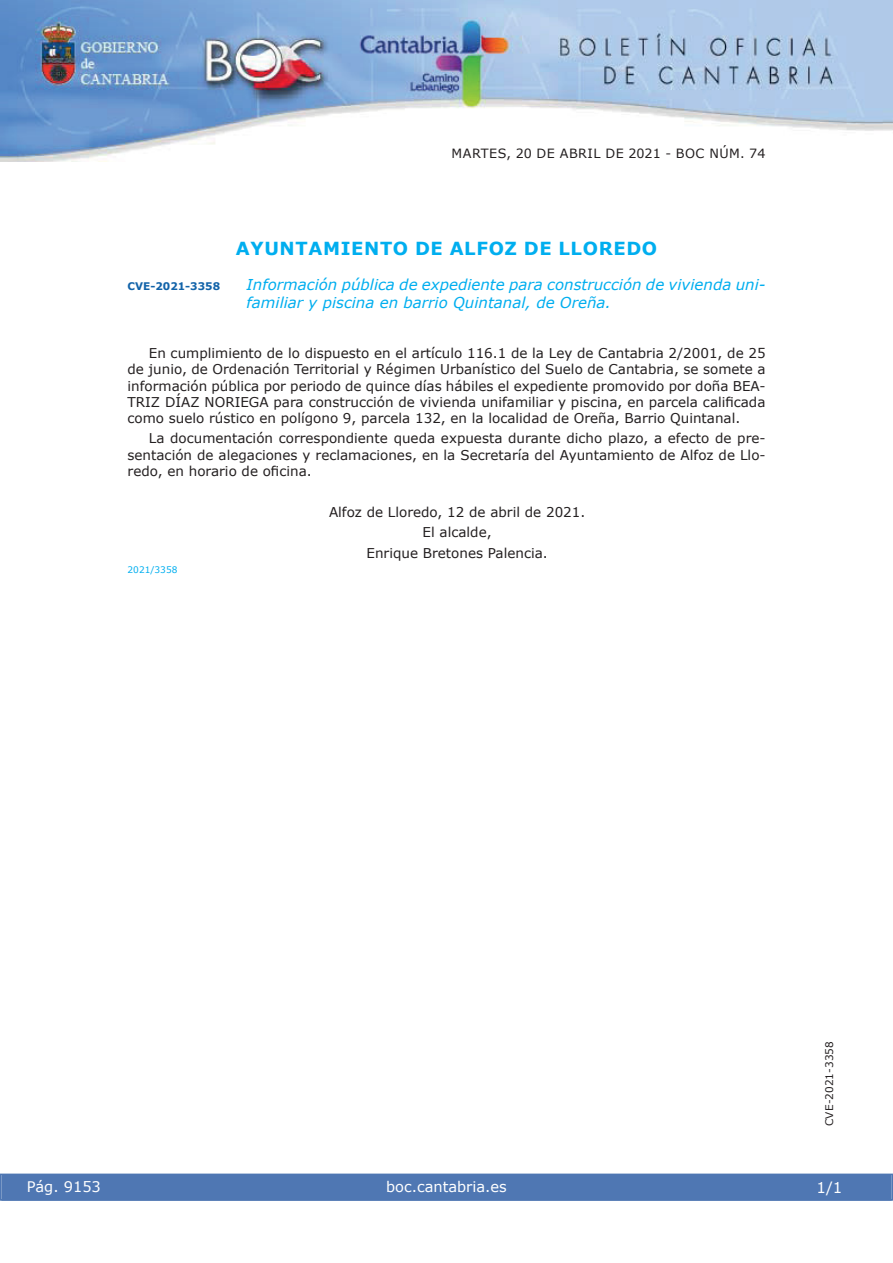
<style>
.page{position:relative;width:893px;height:1263px;background:#fff}
.page>*{position:absolute;margin:0;border:0;box-sizing:border-box;transform-origin:0 0}
.t1{font:700 18px "Verdana";letter-spacing:.035em;color:#00aeef}
.t2{font:italic 15px/18px "Verdana";color:#00aeef}
.t3{font:15px "Verdana";color:#fff}
.t4{font:14.55px "Verdana";color:#fff}
.t5{font:13.5px/16.2px "Verdana";color:#231f20;text-align:justify}
.t6{font:12.75px "Verdana";letter-spacing:.035em;color:#231f20}
.t7{font:10.5px "Verdana";color:#231f20}
.t8{font:700 10.5px "Verdana";color:#1263a9}
.t9{font:9px "Verdana";color:#00aeef}
</style>
<div class="page">
<img style="left:0;top:0;width:893px;height:161px">
<div style="left:1px;top:1174px;width:890px;height:27px;background:#4f77b3"></div>
<div style="left:0;top:1174px;width:893px;height:27px;border:1px solid #4f77b3"></div>
<p class="t6" style="left:452px;top:145px;width:315px">MARTES, 20 DE ABRIL DE 2021 - BOC NÚM. 74</p>
<h1 class="t1" style="left:236px;top:237px;width:423px">AYUNTAMIENTO DE ALFOZ DE LLOREDO</h1>
<p class="t8" style="left:128px;top:279px;width:94px">CVE-2021-3358</p>
<p class="t2" style="left:247px;top:275px;width:520px">Información pública de expediente para construcción de vivienda uni&shy;familiar y piscina en barrio Quintanal, de Oreña.</p>
<p class="t5" style="left:128px;top:345px;width:639px;text-indent:21px">En cumplimiento de lo dispuesto en el artículo 116.1 de la Ley de Cantabria 2/2001, de 25 de junio, de Ordenación Territorial y Régimen Urbanístico del Suelo de Cantabria, se somete a información pública por periodo de quince días hábiles el expediente promovido por doña BEA-TRIZ DÍAZ NORIEGA para construcción de vivienda unifamiliar y piscina, en parcela calificada como suelo rústico en polígono 9, parcela 132, en la localidad de Oreña, Barrio Quintanal.</p>
<p class="t5" style="left:128px;top:430px;width:639px;text-indent:21px">La documentación correspondiente queda expuesta durante dicho plazo, a efecto de pre&shy;sentación de alegaciones y reclamaciones, en la Secretaría del Ayuntamiento de Alfoz de Llo&shy;redo, en horario de oficina.</p>
<p class="t5" style="left:329px;top:501px;width:258px;line-height:20.4px;text-align:center">Alfoz de Lloredo, 12 de abril de 2021.<br>El alcalde,<br>Enrique Bretones Palencia.</p>
<p class="t9" style="left:128px;top:564px;width:51px">2021/3358</p>
<p class="t4" style="left:27px;top:1177px;width:76px">Pág. 9153</p>
<p class="t4" style="left:386px;top:1178px;width:122px">boc.cantabria.es</p>
<p class="t7" style="left:823px;top:1126px;width:87px;rotate:-90deg">CVE-2021-3358</p>
<p class="t3" style="left:816px;top:1178px;width:27px">1/1</p>
</div>
